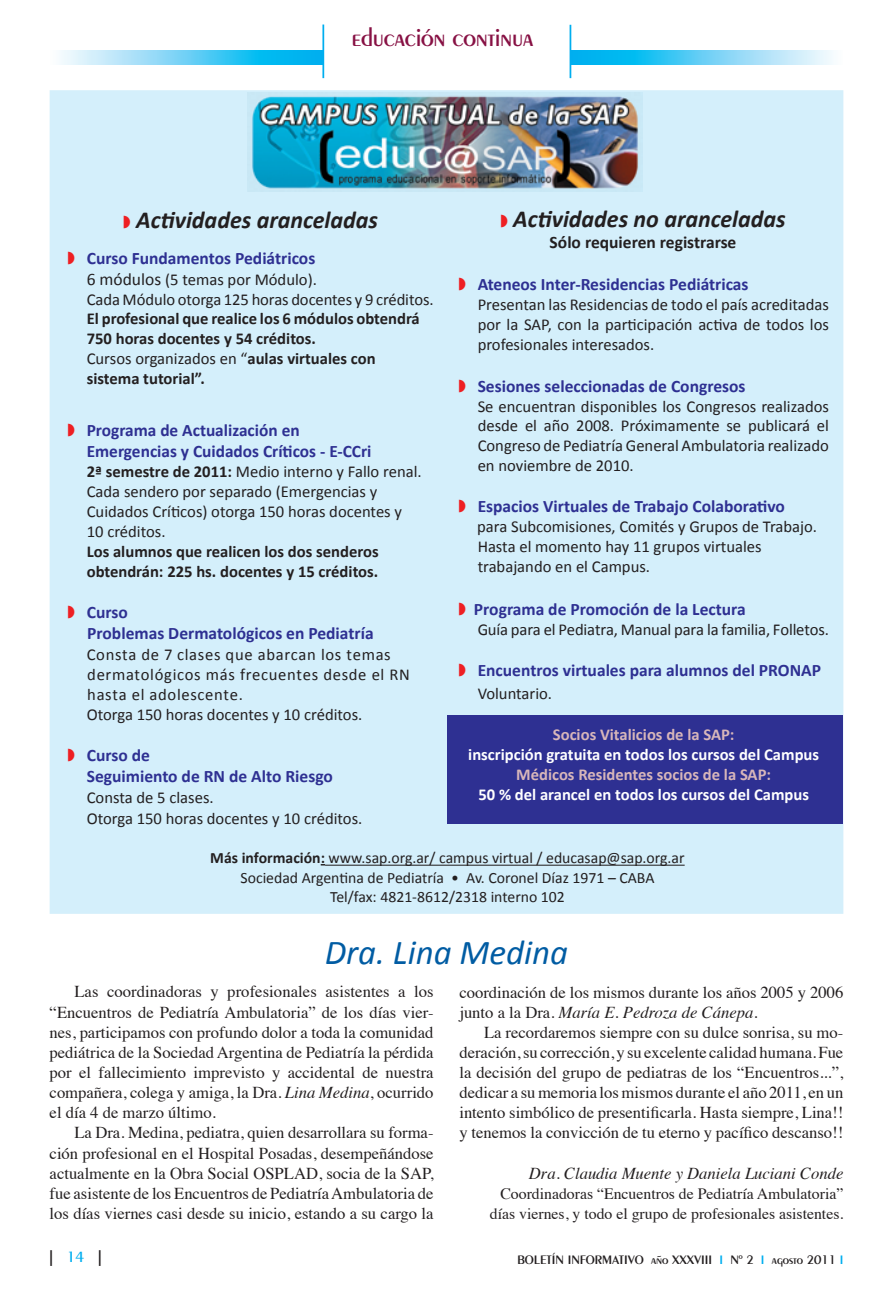
<style>
.page{position:relative;width:893px;height:1290px;background:#fff}
.page>*{position:absolute;margin:0;border:0;box-sizing:border-box;transform-origin:0 0}
.t1{font:italic 35px "Calibri";color:#015ca3}
.t2{font:600 26.25px "Peignot";letter-spacing:-.01em;color:#871144}
.t3{font:italic 700 24.5px "Calibri";color:#231f20}
.t4{font:700 17.5px/21px "Calibri";color:#2e3092}
.t5{font:700 17.5px "Calibri";color:#231f20}
.t6{font:16.62px/20.1px "Times";color:#231f20;text-align:justify}
.t7{font:16.62px/19.9px "Calibri";color:#231f20}
.t8{font:700 16.62px/19.9px "Calibri";color:#231f20}
.t9{font:16.62px/19.9px "Calibri";letter-spacing:.04em;color:#231f20}
.t10{font:700 16.62px "Calibri";color:#fff}
.t11{font:700 16.62px "Calibri";color:#d7b6ba}
.t12{font:italic 16.62px "Times";color:#231f20}
.t13{font:15.75px/19.2px "Calibri";color:#231f20;text-align:center}
.t14{font:15.75px/20.1px "Times";color:#231f20;text-align:right}
.t15{font:700 15.75px "Peignot";color:#231f20}
.t16{font:600 13.12px "Peignot";color:#231f20}
.s1{color:#ee1f23}
.s2{font-size:17.5px}
.s3{font-weight:400}
.s4{font-weight:700}
.s5{font-style:italic}
.s6{font-weight:600;color:#00aeef}
.s7{color:#00aeef}
</style>
<div class="page">
<hr style="left:570px;top:25px;width:1px;height:53px;background:#00aeef">
<svg style="left:60px;top:50px;width:262px;height:14px;background:#67d0f5"></svg>
<svg style="left:571px;top:50px;width:262px;height:14px;background:#66d0f5"></svg>
<hr style="left:322px;top:25px;width:2px;height:53px;background:#00aeef">
<div style="left:51px;top:91px;width:791px;height:822px;background:#d4effb"></div>
<img style="left:247px;top:92px;width:396px;height:100px">
<div style="left:447px;top:715px;width:396px;height:108px;background:#2e3092"></div>
<hr style="left:325px;top:865px;width:360px;height:1px;background:#231f20">
<h2 class="t2" style="left:352px;top:22px;width:183px">educación continua</h2>
<h3 class="t3" style="left:123px;top:204px;width:256px"><span class="s1">◗</span> Actividades aranceladas</h3>
<p class="t4" style="left:67px;top:246px;width:249px"><span class="s1">◗</span> Curso Fundamentos Pediátricos</p>
<p class="t7" style="left:87px;top:268px;width:348px"><span class="s2">6 módulos</span> (5 temas por Módulo).<br>Cada Módulo otorga 125 horas docentes y 9 créditos.</p>
<p class="t8" style="left:87px;top:308px;width:335px">El profesional que realice los 6 módulos obtendrá 750 horas docentes y 54 créditos.<br><span class="s3">Cursos organizados en “</span>aulas virtuales con sistema tutorial”.</p>
<p class="t4" style="left:87px;top:419px;width:286px;text-indent:-19px"><span class="s1">◗</span> Programa de Actualización en<br>Emergencias y Cuidados Críticos - E-CCri</p>
<p class="t7" style="left:87px;top:461px;width:336px"><span class="s4">2ª semestre de 2011:</span> Medio interno y Fallo renal.<br>Cada sendero por separado (Emergencias y Cuidados Críticos) otorga 150 horas docentes y 10 créditos.</p>
<p class="t8" style="left:87px;top:541px;width:293px">Los alumnos que realicen los dos senderos obtendrán: 225 hs. docentes y 15 créditos.</p>
<p class="t4" style="left:87px;top:601px;width:288px;text-indent:-20px"><span class="s1">◗</span> Curso<br>Problemas Dermatológicos en Pediatría</p>
<p class="t9" style="left:87px;top:644px;width:325px">Consta de 7 clases que abarcan los temas dermatológicos más frecuentes desde el RN hasta el adolescente.<br>Otorga 150 horas docentes y 10 créditos.</p>
<p class="t4" style="left:87px;top:743px;width:248px;text-indent:-19px"><span class="s1">◗</span> Curso de<br>Seguimiento de RN de Alto Riesgo</p>
<p class="t7" style="left:87px;top:786px;width:277px;line-height:21px">Consta de 5 clases.<br>Otorga 150 horas docentes y 10 créditos.</p>
<h3 class="t3" style="left:500px;top:203px;width:287px"><span class="s1">◗</span> Actividades no aranceladas</h3>
<p class="t5" style="left:550px;top:231px;width:188px">Sólo requieren registrarse</p>
<p class="t4" style="left:458px;top:273px;width:292px"><span class="s1">◗</span> Ateneos Inter-Residencias Pediátricas</p>
<p class="t7" style="left:478px;top:293px;width:353px;text-align:justify">Presentan las Residencias de todo el país acreditadas por la SAP, con la participación activa de todos los profesionales interesados.</p>
<p class="t4" style="left:458px;top:374px;width:289px"><span class="s1">◗</span> Sesiones seleccionadas de Congresos</p>
<p class="t7" style="left:478px;top:395px;width:353px;text-align:justify">Se encuentran disponibles los Congresos realizados desde el año 2008. Próximamente se publicará el Congreso de Pediatría General Ambulatoria realizado en noviembre de 2010.</p>
<p class="t4" style="left:458px;top:495px;width:328px"><span class="s1">◗</span> Espacios Virtuales de Trabajo Colaborativo</p>
<p class="t7" style="left:477px;top:516px;width:341px">para Subcomisiones, Comités y Grupos de Trabajo.<br>Hasta el momento hay 11 grupos virtuales trabajando en el Campus.</p>
<p class="t4" style="left:458px;top:598px;width:289px"><span class="s1">◗</span> Programa de Promoción de la Lectura</p>
<p class="t7" style="left:478px;top:619px;width:353px">Guía para el Pediatra, Manual para la familia, Folletos.</p>
<p class="t4" style="left:458px;top:659px;width:364px"><span class="s1">◗</span> Encuentros virtuales para alumnos del PRONAP</p>
<p class="t7" style="left:478px;top:683px;width:76px">Voluntario.</p>
<p class="t11" style="left:553px;top:724px;width:183px">Socios Vitalicios de la SAP:</p>
<p class="t10" style="left:468px;top:744px;width:352px">inscripción gratuita en todos los cursos del Campus</p>
<p class="t11" style="left:516px;top:764px;width:256px">Médicos Residentes socios de la SAP:</p>
<p class="t10" style="left:478px;top:784px;width:332px">50 % del arancel en todos los cursos del Campus</p>
<p class="t13" style="left:210px;top:848px;width:476px"><span class="s4">Más información:</span> www.sap.org.ar/ campus virtual / educasap@sap.org.ar<br>Sociedad Argentina de Pediatría • Av. Coronel Díaz 1971 – CABA<br>Tel/fax: 4821-8612/2318 interno 102</p>
<h1 class="t1" style="left:325px;top:930px;width:245px">Dra. Lina Medina</h1>
<p class="t6" style="left:50px;top:980px;width:385px;text-indent:25px">Las coordinadoras y profesionales asistentes a los “Encuentros de Pediatría Ambulatoria” de los días vier&shy;nes, participamos con profundo dolor a toda la comunidad pediátrica de la Sociedad Argentina de Pediatría la pérdida por el fallecimiento imprevisto y accidental de nuestra compañera, colega y amiga, la Dra. <span class="s5">Lina Medina</span>, ocurrido el día 4 de marzo último.</p>
<p class="t6" style="left:50px;top:1121px;width:385px;text-indent:25px">La Dra. Medina, pediatra, quien desarrollara su forma&shy;ción profesional en el Hospital Posadas, desempeñándose actualmente en la Obra Social OSPLAD, socia de la SAP, fue asistente de los Encuentros de Pediatría Ambulatoria de los días viernes casi desde su inicio, estando a su cargo la</p>
<p class="t6" style="left:459px;top:980px;width:385px">coordinación de los mismos durante los años 2005 y 2006 junto a la Dra. <span class="s5">María E. Pedroza de Cánepa</span>.</p>
<p class="t6" style="left:459px;top:1021px;width:385px;text-indent:25px">La recordaremos siempre con su dulce sonrisa, su mo&shy;deración, su corrección, y su excelente calidad humana. Fue la decisión del grupo de pediatras de los “Encuentros...”, dedicar a su memoria los mismos durante el año 2011, en un intento simbólico de presentificarla. Hasta siempre, Lina!! y tenemos la convicción de tu eterno y pacífico descanso!!</p>
<p class="t12" style="left:529px;top:1158px;width:316px">Dra. Claudia Muente y Daniela Luciani Conde</p>
<p class="t14" style="left:490px;top:1182px;width:355px">Coordinadoras “Encuentros de Pediatría Ambulatoria” días viernes, y todo el grupo de profesionales asistentes.</p>
<p class="t15" style="left:50px;top:1248px;width:54px">| <span class="s6">14</span> |</p>
<p class="t16" style="left:517px;top:1251px;width:327px">BOLETÍN INFORMATIVO año XXXVIII <span class="s7">I</span> Nº 2 <span class="s7">I</span> agosto 2011 <span class="s7">I</span></p>
</div>
